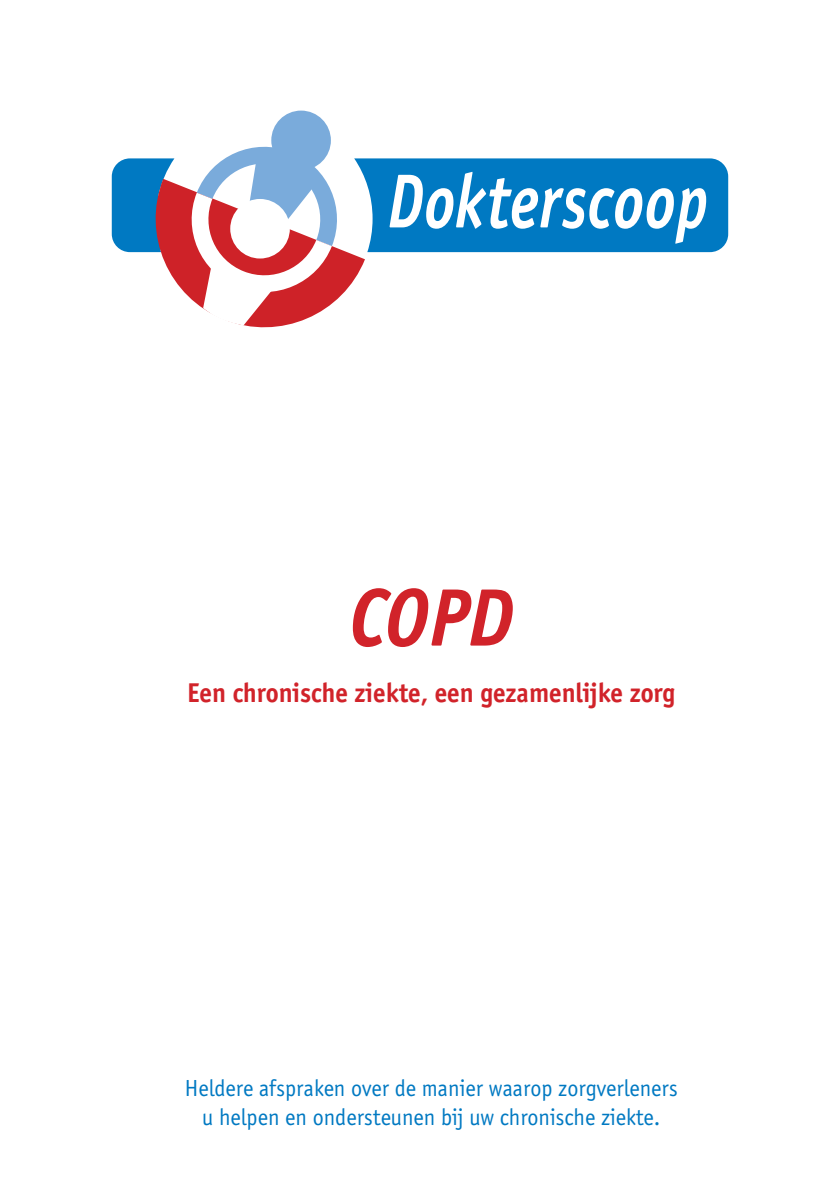
<style>
.page{position:relative;width:840px;height:1191px;background:#fff}
.page>*{position:absolute;margin:0;border:0;box-sizing:border-box;transform-origin:0 0}
.t1{font:italic 700 84px "Officina Sans";color:#d1232a;scale:.95 1}
.t2{font:700 28px "Officina Sans";color:#d1232a;scale:.95 1}
.t3{font:24px/28.8px "Officina Sans";color:#0079c2;text-align:center;scale:.95 1}
</style>
<div class="page">
<div style="left:271px;top:111px;width:60px;height:59px;background:#7aabdb;border-radius:50%"></div>
<svg style="left:112px;top:137px;width:615px;height:191px"></svg>
<h1 class="t1" style="left:348px;top:568px;width:175px">COPD</h1>
<p class="t2" style="left:187px;top:675px;width:515px">Een chronische ziekte, een gezamenlijke zorg</p>
<p class="t3" style="left:185px;top:1073px;width:520px">Heldere afspraken over de manier waarop zorgverleners u helpen en ondersteunen bij uw chronische ziekte.</p>
</div>
